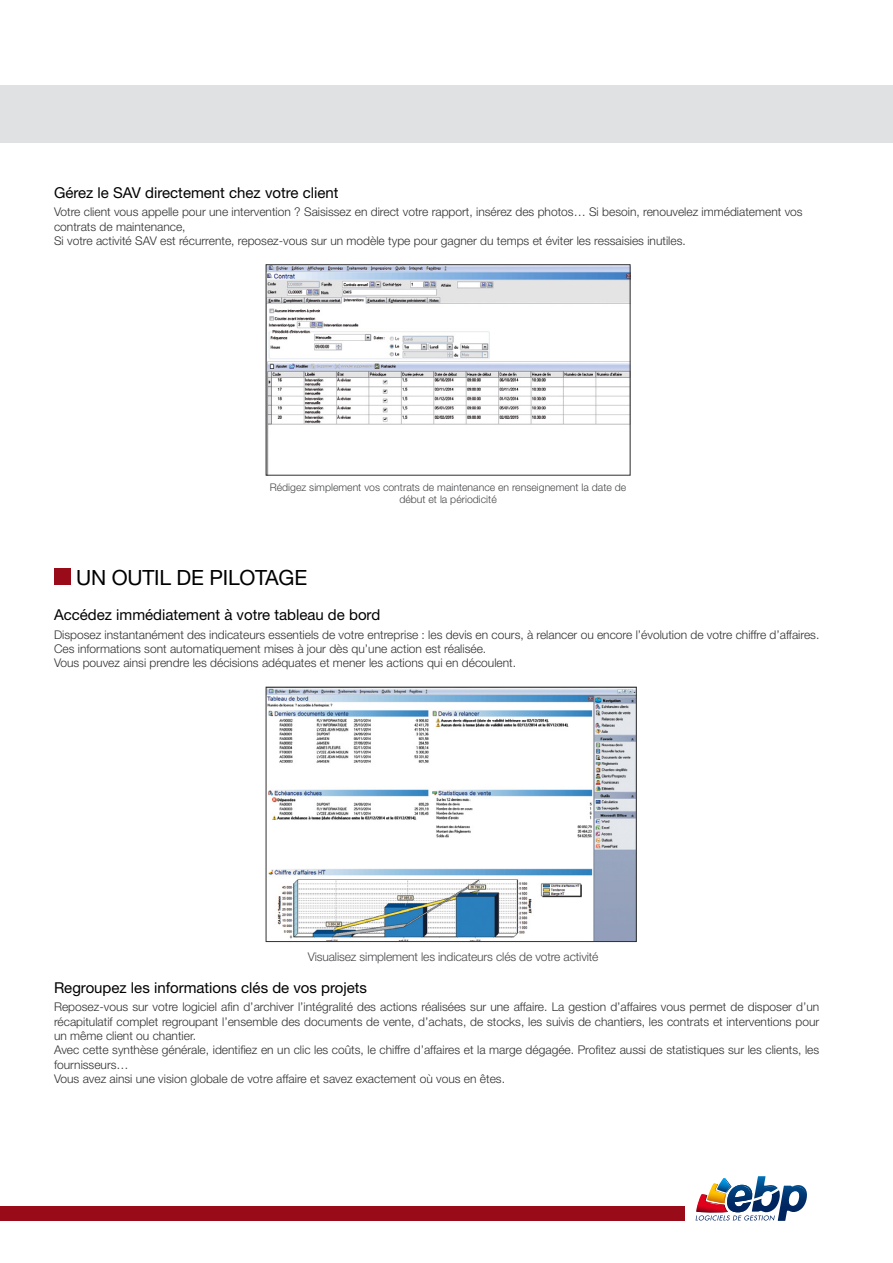
<style>
.page{position:relative;width:893px;height:1263px;background:#fff}
.page>*{position:absolute;margin:0;border:0;box-sizing:border-box;transform-origin:0 0}
.t1{font:21px "Helvetica Neue LT Std";letter-spacing:-.01em;color:#000}
.t2{font:15px "Helvetica Neue LT Std";color:#000}
.t3{font:300 12px/14.4px "Helvetica Neue LT Std";color:#313133}
.t4{font:300 12px "Helvetica Neue LT Std";letter-spacing:-.01em;color:#464749}
.t5{font:300 10.5px/12.6px "Helvetica Neue LT Std";color:#464749;text-align:center}
</style>
<div class="page">
<div style="left:0;top:85px;width:893px;height:57px;background:#e0e1e2"></div>
<div style="left:0;top:1206px;width:684px;height:15px;background:#9a0b1a"></div>
<svg style="left:696px;top:1176px;width:111px;height:45px"></svg>
<img style="left:268px;top:266px;width:360px;height:207px">
<div style="left:266px;top:264px;width:364px;height:211px;border:1px solid #313133"></div>
<div style="left:54px;top:568px;width:17px;height:17px;background:#9a0b1a"></div>
<img style="left:268px;top:689px;width:366px;height:251px">
<div style="left:266px;top:687px;width:370px;height:255px;border:1px solid #313133"></div>
<p class="t2" style="left:54px;top:184px;width:286px">Gérez le SAV directement chez votre client</p>
<p class="t3" style="left:54px;top:205px;width:750px">Votre client vous appelle pour une intervention ? Saisissez en direct votre rapport, insérez des photos… Si besoin, renouvelez immédiatement vos contrats de maintenance,<br>Si votre activité SAV est récurrente, reposez-vous sur un modèle type pour gagner du temps et éviter les ressaisies inutiles.</p>
<p class="t5" style="left:270px;top:480px;width:358px">Rédigez simplement vos contrats de maintenance en renseignement la date de début et la périodicité</p>
<h1 class="t1" style="left:76px;top:565px;width:178px">un outil de pilotage</h1>
<p class="t2" style="left:54px;top:606px;width:328px">Accédez immédiatement à votre tableau de bord</p>
<p class="t3" style="left:54px;top:627px;width:767px">Disposez instantanément des indicateurs essentiels de votre entreprise : les devis en cours, à relancer ou encore l’évolution de votre chiffre d’affaires.<br>Ces informations sont automatiquement mises à jour dès qu’une action est réalisée.<br>Vous pouvez ainsi prendre les décisions adéquates et mener les actions qui en découlent.</p>
<p class="t4" style="left:308px;top:949px;width:292px">Visualisez simplement les indicateurs clés de votre activité</p>
<p class="t2" style="left:54px;top:978px;width:315px">Regroupez les informations clés de vos projets</p>
<p class="t3" style="left:54px;top:999px;width:767px">Reposez-vous sur votre logiciel afin d’archiver l’intégralité des actions réalisées sur une affaire. La gestion d’affaires vous permet de disposer d’un récapitulatif complet regroupant l’ensemble des documents de vente, d’achats, de stocks, les suivis de chantiers, les contrats et interventions pour un même client ou chantier.<br>Avec cette synthèse générale, identifiez en un clic les coûts, le chiffre d’affaires et la marge dégagée. Profitez aussi de statistiques sur les clients, les fournisseurs…<br>Vous avez ainsi une vision globale de votre affaire et savez exactement où vous en êtes.</p>
</div>
